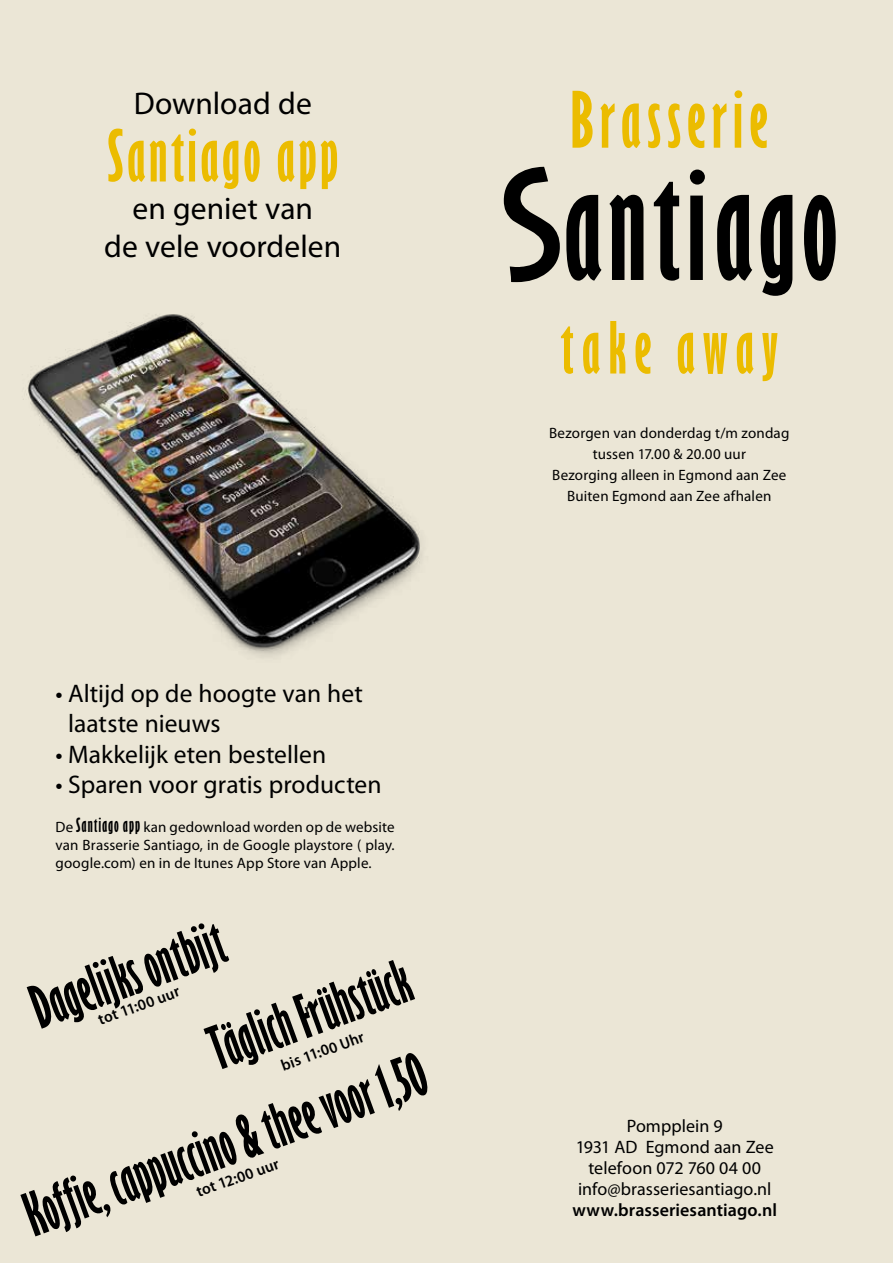
<style>
.page{position:relative;width:893px;height:1263px;background:#ebe6d6}
.page>*{position:absolute;margin:0;border:0;box-sizing:border-box;transform-origin:0 0}
.t1{font:66px "Gill Sans Std Bold Extra Cond";letter-spacing:.055em;color:#ebbc00}
.t2{font:66px "Gill Sans Std Bold Extra Cond";letter-spacing:.12em;color:#ebbc00}
.t3{font:55.5px "Gill Sans Std Bold Extra Cond";color:#000}
.t4{font:31.5px/37.8px "Myriad Pro";color:#000;text-align:center}
.t5{font:25.5px/30.6px "Myriad Pro";color:#000}
.t6{font:18px/21px "Myriad Pro";letter-spacing:.005em;color:#000;text-align:center}
.t7{font:600 18px "Myriad Pro";letter-spacing:.005em;color:#000}
.t8{font:600 15.9px "Myriad Pro";color:#000}
.t9{font:15px/21px "Myriad Pro";letter-spacing:.01em;color:#000;text-align:center}
.s1{font-family:"Gill Sans Std Bold Extra Cond";font-size:18px}
</style>
<div class="page">
<img style="left:23px;top:314px;width:399px;height:344px">
<svg style="left:572px;top:91px;width:21px;height:57px"></svg>
<svg style="left:600px;top:104px;width:15px;height:44px"></svg>
<svg style="left:622px;top:104px;width:18px;height:44px"></svg>
<svg style="left:648px;top:103px;width:12px;height:45px"></svg>
<svg style="left:668px;top:103px;width:12px;height:45px"></svg>
<svg style="left:688px;top:104px;width:17px;height:44px"></svg>
<svg style="left:712px;top:104px;width:14px;height:44px"></svg>
<svg style="left:734px;top:90px;width:8px;height:58px"></svg>
<svg style="left:751px;top:104px;width:16px;height:44px"></svg>
<svg style="left:504px;top:167px;width:56px;height:115px"></svg>
<svg style="left:566px;top:195px;width:35px;height:86px"></svg>
<svg style="left:609px;top:195px;width:34px;height:85px"></svg>
<svg style="left:654px;top:182px;width:25px;height:99px"></svg>
<svg style="left:690px;top:170px;width:15px;height:110px"></svg>
<svg style="left:717px;top:195px;width:35px;height:86px"></svg>
<svg style="left:761px;top:195px;width:31px;height:101px"></svg>
<svg style="left:804px;top:195px;width:32px;height:86px"></svg>
<h3 class="t4" style="left:134px;top:84px;width:180px">Download de</h3>
<h1 class="t1" style="left:108px;top:115px;width:232px">Santiago app</h1>
<h3 class="t4" style="left:104px;top:189px;width:238px">en geniet van<br>de vele voordelen</h3>
<h3 class="t5" style="left:68px;top:677px;width:296px;text-indent:-13px">• Altijd op de hoogte van het laatste nieuws</h3>
<h3 class="t5" style="left:56px;top:739px;width:272px">• Makkelijk eten bestellen</h3>
<h3 class="t5" style="left:56px;top:769px;width:328px">• Sparen voor gratis producten</h3>
<p class="t9" style="left:56px;top:818px;width:341px;line-height:18px;text-align:justify">De <span class="s1">Santiago app</span> kan gedownload worden op de website van Brasserie Santiago, in de Google playstore ( play. google.com) en in de Itunes App Store van Apple.</p>
<h2 class="t3" style="left:21px;top:977px;width:204px;rotate:-20deg">Dagelijks ontbijt</h2>
<h2 class="t3" style="left:199px;top:1018px;width:212px;rotate:-20deg">Täglich Frühstück</h2>
<p class="t8" style="left:95px;top:1010px;width:87px;rotate:-20deg">tot 11:00 uur</p>
<p class="t8" style="left:278px;top:1056px;width:88px;rotate:-20deg">bis 11:00 Uhr</p>
<h2 class="t3" style="left:15px;top:1185px;width:425px;rotate:-20deg">Koffie, cappuccino &amp; thee voor 1,50</h2>
<p class="t8" style="left:194px;top:1183px;width:88px;rotate:-20deg">tot 12:00 uur</p>
<h1 class="t2" style="left:560px;top:307px;width:219px">take away</h1>
<p class="t9" style="left:549px;top:422px;width:242px">Bezorgen van donderdag t/m zondag tussen 17.00 &amp; 20.00 uur<br>Bezorging alleen in Egmond aan Zee<br>Buiten Egmond aan Zee afhalen</p>
<p class="t6" style="left:576px;top:1115px;width:199px">Pompplein 9<br>1931 AD Egmond aan Zee telefoon 072 760 04 00 info@brasseriesantiago.nl</p>
<p class="t7" style="left:572px;top:1198px;width:206px">www.brasseriesantiago.nl</p>
</div>
